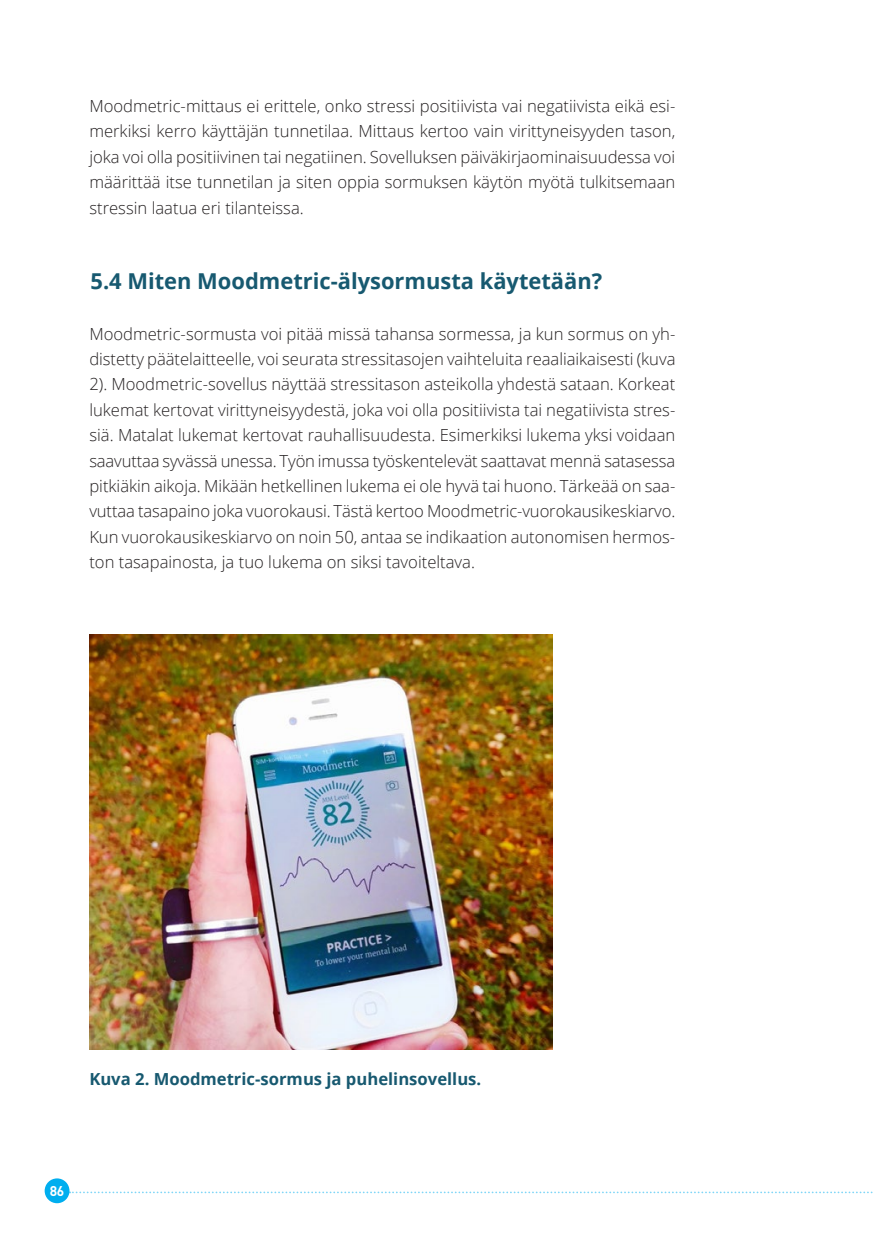
<style>
.page{position:relative;width:874px;height:1241px;background:#fff}
.page>*{position:absolute;margin:0;border:0;box-sizing:border-box;transform-origin:0 0}
.t1{font:700 21.88px "Open Sans";color:#175970}
.t2{font:300 16.62px/25.4px "Open Sans";color:#231f20;text-align:justify}
.t3{font:700 16.62px "Open Sans";color:#175970}
.t4{font:700 14px "DIN";color:#fff}
</style>
<div class="page">
<div style="left:45px;top:1178px;width:24px;height:24px;background:#00aeef;border-radius:50%"></div>
<svg style="left:69px;top:1191px;width:803px;height:1px"></svg>
<img style="left:89px;top:634px;width:463px;height:415px">
<p class="t2" style="left:89px;top:93px;width:587px">Moodmetric-mittaus ei erittele, onko stressi positiivista vai negatiivista eikä esi&shy;merkiksi kerro käyttäjän tunnetilaa. Mittaus kertoo vain virittyneisyyden tason, joka voi olla positiivinen tai negatiinen. Sovelluksen päiväkirjaominaisuudessa voi määrittää itse tunnetilan ja siten oppia sormuksen käytön myötä tulkitsemaan stressin laatua eri tilanteissa.</p>
<h1 class="t1" style="left:90px;top:266px;width:513px">5.4 Miten Moodmetric-älysormusta käytetään?</h1>
<p class="t2" style="left:89px;top:320px;width:587px">Moodmetric-sormusta voi pitää missä tahansa sormessa, ja kun sormus on yh&shy;distetty päätelaitteelle, voi seurata stressitasojen vaihteluita reaaliaikaisesti (kuva 2). Moodmetric-sovellus näyttää stressitason asteikolla yhdestä sataan. Korkeat lukemat kertovat virittyneisyydestä, joka voi olla positiivista tai negatiivista stres&shy;siä. Matalat lukemat kertovat rauhallisuudesta. Esimerkiksi lukema yksi voidaan saavuttaa syvässä unessa. Työn imussa työskentelevät saattavat mennä satasessa pitkiäkin aikoja. Mikään hetkellinen lukema ei ole hyvä tai huono. Tärkeää on saa&shy;vuttaa tasapaino joka vuorokausi. Tästä kertoo Moodmetric-vuorokausikeskiarvo.<br>Kun vuorokausikeskiarvo on noin 50, antaa se indikaation autonomisen hermos&shy;ton tasapainosta, ja tuo lukema on siksi tavoiteltava.</p>
<p class="t3" style="left:89px;top:1067px;width:393px">Kuva 2. Moodmetric-sormus ja puhelinsovellus.</p>
<p class="t4" style="left:50px;top:1181px;width:16px">86</p>
</div>
